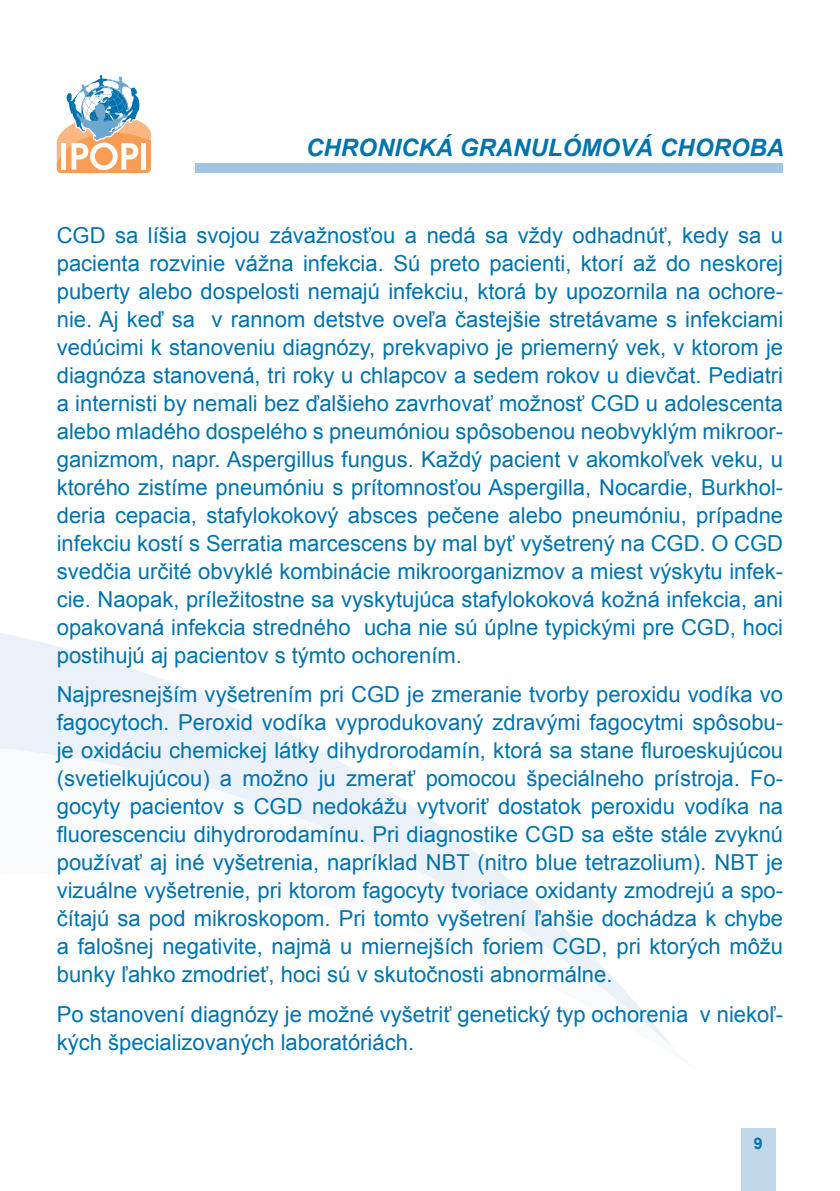
<style>
.page{position:relative;width:840px;height:1191px;background:#fff}
.page>*{position:absolute;margin:0;border:0;box-sizing:border-box;transform-origin:0 0}
.t1{font:italic 700 24px "Arial";color:#0073ae}
.txt{font:22px/28px "Arial";color:#0073ae;text-align:justify}
.t2{font:700 16px "Arial";color:#0073ae}
</style>
<div class="page">
<svg style="left:0;top:633px;width:306px;height:110px;fill:#eaf1f8"></svg>
<svg style="left:0;top:743px;width:501px;height:130px"></svg>
<svg style="left:424px;top:873px;width:352px;height:318px"></svg>
<div style="left:740px;top:1128px;width:35px;height:63px;background:#c0d7ea"></div>
<svg style="left:57px;top:74px;width:94px;height:99px"></svg>
<div style="left:141px;top:143px;width:5px;height:26px;background:#fff"></div>
<div style="left:195px;top:163px;width:587px;height:10px;background:#a2c5e2"></div>
<p class="t1" style="left:306px;top:132px;width:479px">CHRONICKÁ GRANULÓMOVÁ CHOROBA</p>
<p class="txt" style="left:57px;top:221px;width:727px">CGD sa líšia svojou závažnosťou a nedá sa vždy odhadnúť, kedy sa u pacienta rozvinie vážna infekcia. Sú preto pacienti, ktorí až do neskorej puberty alebo dospelosti nemajú infekciu, ktorá by upozornila na ochore&shy;nie. Aj keď sa v rannom detstve oveľa častejšie stretávame s infekciami vedúcimi k stanoveniu diagnózy, prekvapivo je priemerný vek, v ktorom je diagnóza stanovená, tri roky u chlapcov a sedem rokov u dievčat. Pediatri a internisti by nemali bez ďalšieho zavrhovať možnosť CGD u adolescenta alebo mladého dospelého s pneumóniou spôsobenou neobvyklým mikroor&shy;ganizmom, napr. Aspergillus fungus. Každý pacient v akomkoľvek veku, u ktorého zistíme pneumóniu s prítomnosťou Aspergilla, Nocardie, Burkhol&shy;deria cepacia, stafylokokový absces pečene alebo pneumóniu, prípadne infekciu kostí s Serratia marcescens by mal byť vyšetrený na CGD. O CGD svedčia určité obvyklé kombinácie mikroorganizmov a miest výskytu infek&shy;cie. Naopak, príležitostne sa vyskytujúca stafylokoková kožná infekcia, ani opakovaná infekcia stredného ucha nie sú úplne typickými pre CGD, hoci postihujú aj pacientov s týmto ochorením.</p>
<p class="txt" style="left:57px;top:681px;width:727px">Najpresnejším vyšetrením pri CGD je zmeranie tvorby peroxidu vodíka vo fagocytoch. Peroxid vodíka vyprodukovaný zdravými fagocytmi spôsobu&shy;je oxidáciu chemickej látky dihydrorodamín, ktorá sa stane fluroeskujúcou (svetielkujúcou) a možno ju zmerať pomocou špeciálneho prístroja. Fo&shy;gocyty pacientov s CGD nedokážu vytvoriť dostatok peroxidu vodíka na fluorescenciu dihydrorodamínu. Pri diagnostike CGD sa ešte stále zvyknú používať aj iné vyšetrenia, napríklad NBT (nitro blue tetrazolium). NBT je vizuálne vyšetrenie, pri ktorom fagocyty tvoriace oxidanty zmodrejú a spo&shy;čítajú sa pod mikroskopom. Pri tomto vyšetrení ľahšie dochádza k chybe a falošnej negativite, najmä u miernejších foriem CGD, pri ktorých môžu bunky ľahko zmodrieť, hoci sú v skutočnosti abnormálne.</p>
<p class="txt" style="left:57px;top:1000px;width:727px">Po stanovení diagnózy je možné vyšetriť genetický typ ochorenia v niekoľ&shy;kých špecializovaných laboratóriách.</p>
<p class="t2" style="left:753px;top:1132px;width:10px">9</p>
</div>
